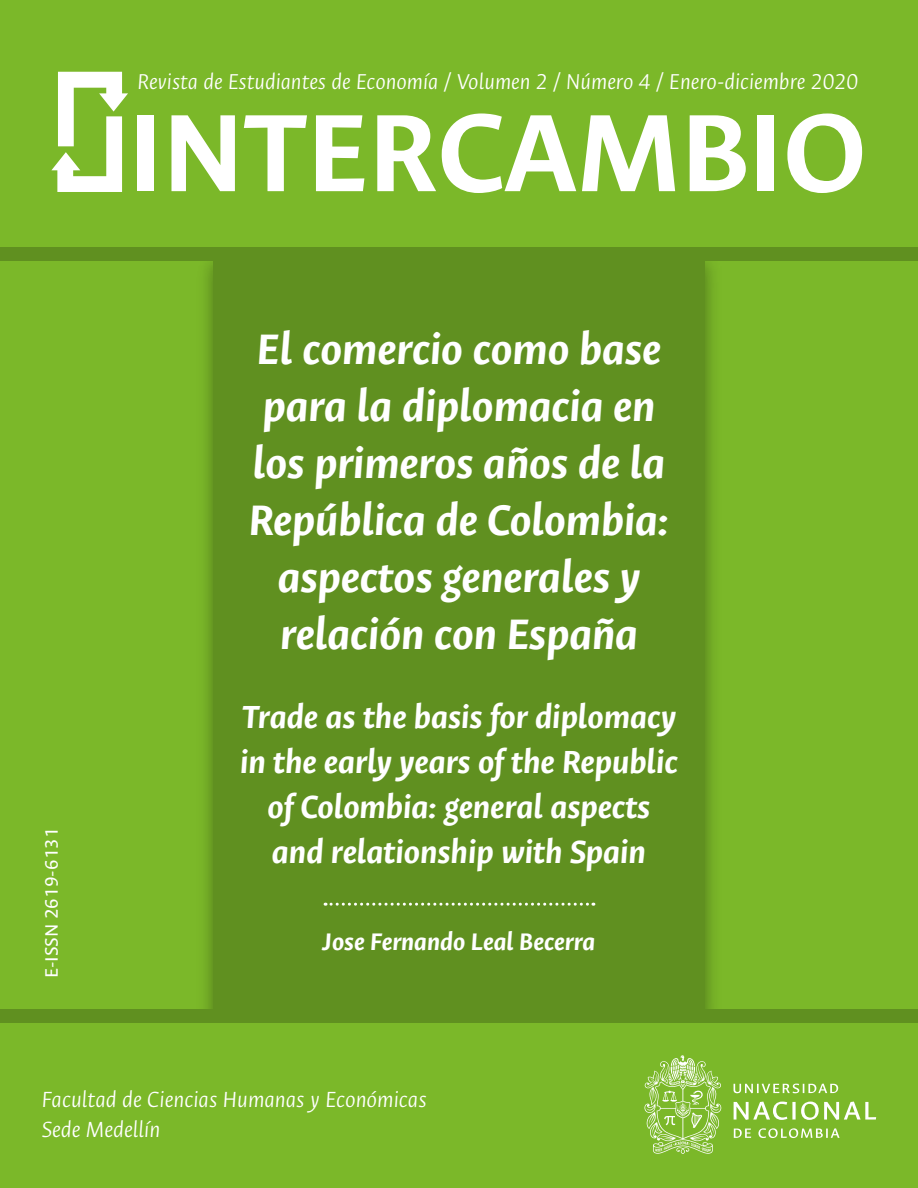
<style>
.page{position:relative;width:918px;height:1188px;background:#7bb829}
.page>*{position:absolute;margin:0;border:0;box-sizing:border-box;transform-origin:0 0}
.t1{font:700 123.9px "Ancizar Sans";color:#fff}
.t2{font:italic 700 48px/57px "Ancizar Sans";color:#fff;text-align:center}
.t3{font:italic 700 36px/45px "Ancizar Sans";color:#fff;text-align:center}
.t4{font:italic 700 27px "Ancizar Sans";color:#fff}
.t5{font:italic 300 24.75px/29.7px "Ancizar Sans";color:#fff}
.t6{font:italic 300 24.3px "Ancizar Sans";color:#fff}
.t7{font:20.25px "Ancizar Sans";color:#fff}
</style>
<div class="page">
<div style="left:213px;top:254px;width:492px;height:762px;background:#609020"></div>
<div style="left:0;top:247px;width:918px;height:14px;background:#609020"></div>
<svg style="left:51px;top:72px;width:77px;height:120px"></svg>
<svg style="left:734px;top:1084px;width:104px;height:9px"></svg>
<svg style="left:734px;top:1102px;width:142px;height:18px"></svg>
<svg style="left:734px;top:1129px;width:17px;height:9px"></svg>
<svg style="left:758px;top:1128px;width:82px;height:10px"></svg>
<svg style="left:644px;top:1055px;width:77px;height:99px"></svg>
<div style="left:0;top:1009px;width:918px;height:14px;background:#609020"></div>
<svg style="left:325px;top:903px;width:269px;height:3px"></svg>
<p class="t6" style="left:138px;top:68px;width:722px">Revista de Estudiantes de Economía / Volumen 2 / Número 4 / Enero-diciembre 2020</p>
<h1 class="t1" style="left:128px;top:84px;width:740px">INTERCAMBIO</h1>
<p class="t7" style="left:41px;top:978px;width:152px;rotate:-90deg">E-ISSN 2619-6131</p>
<p class="t2" style="left:249px;top:321px;width:422px">El comercio como base para la diplomacia en los primeros años de la<br>República de Colombia: aspectos generales y relación con España</p>
<p class="t3" style="left:240px;top:694px;width:440px">Trade as the basis for diplomacy in the early years of the Republic of Colombia: general aspects and relationship with Spain</p>
<p class="t4" style="left:323px;top:926px;width:274px">Jose Fernando Leal Becerra</p>
<p class="t5" style="left:42px;top:1085px;width:386px">Facultad de Ciencias Humanas y Económicas<br>Sede Medellín</p>
</div>
